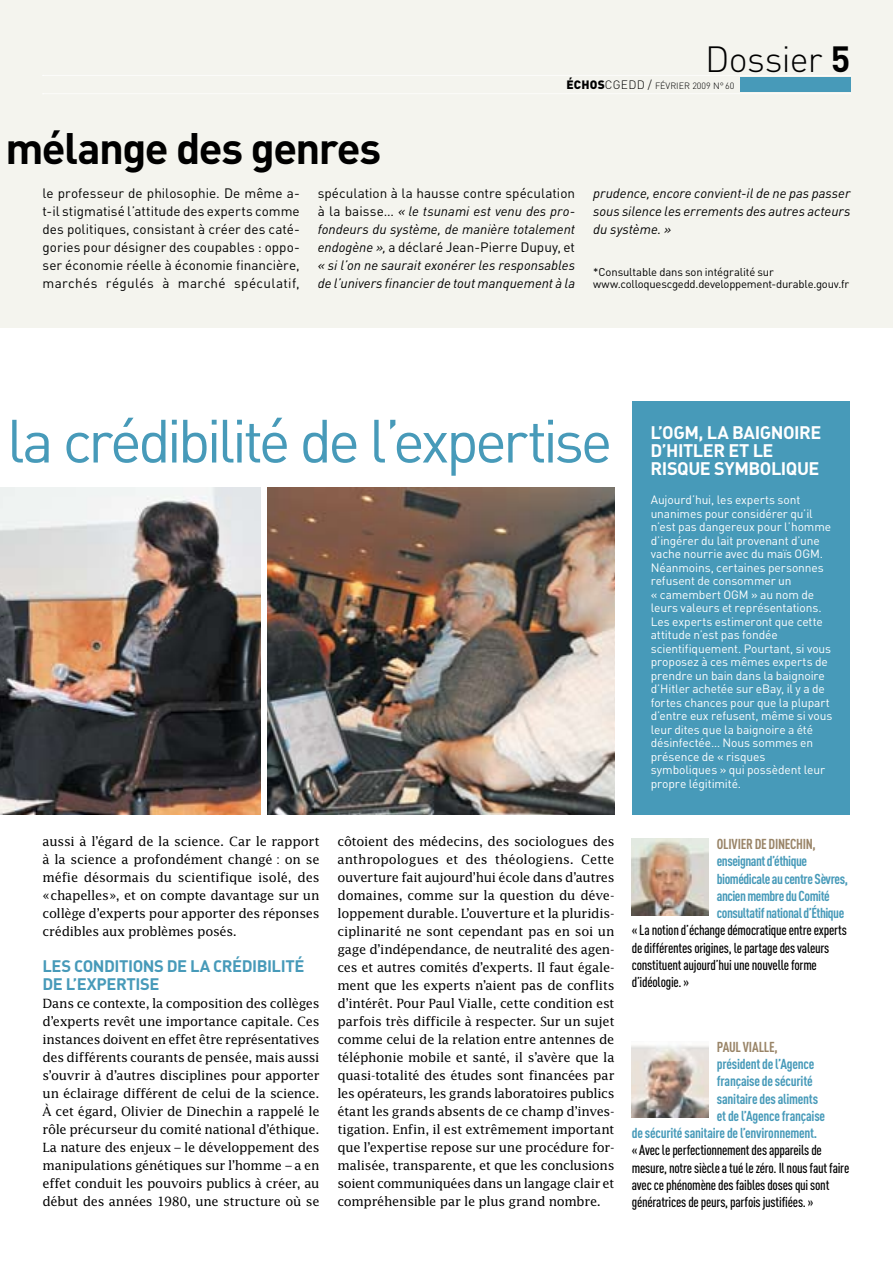
<style>
.page{position:relative;width:893px;height:1263px;background:#fff}
.page>*{position:absolute;margin:0;border:0;box-sizing:border-box;transform-origin:0 0}
.t1{font:60px "DIN";letter-spacing:-.065em;color:#479ab9}
.t2{font:700 43.5px "DIN";color:#000}
.t3{font:300 36px "DIN";color:#000}
.t4{font:700 18px/18px "DIN";letter-spacing:-.025em;color:#fff}
.t5{font:700 16.5px/18px "DIN";letter-spacing:-.025em;color:#479ab9}
.t6{font:500 14.25px/17.2px "DIN Cond";letter-spacing:-.015em;color:#000}
.t7{font:700 14.25px/17.2px "DIN Cond";letter-spacing:-.02em;color:#479ab9}
.t8{font:700 14.25px "DIN Cond";letter-spacing:-.02em;color:#998467}
.t9{font:italic 13.5px/18px "DIN";color:#000;text-align:justify}
.t10{font:13.5px/18px "DIN";letter-spacing:.01em;color:#000;text-align:justify}
.t11{font:12.75px/18px "Lucida";letter-spacing:-.025em;color:#000;text-align:justify}
.t12{font:12px/13.5px "DIN";letter-spacing:-.01em;color:#fff}
.t13{font:11.25px/12px "DIN";letter-spacing:-.015em;color:#000}
.t14{font:300 9px "DIN";color:#000}
.s1{font-weight:700}
.s2{font-weight:900;font-size:12px}
.s3{font-size:12px}
.s4{font-style:normal}
</style>
<div class="page">
<div style="left:0;top:0;width:893px;height:327px;background:#f4f4ee"></div>
<svg style="left:43px;top:75px;width:808px;height:1px"></svg>
<div style="left:740px;top:77px;width:110px;height:15px;background:#479ab9"></div>
<div style="left:632px;top:401px;width:218px;height:413px;background:#479ab9"></div>
<img style="left:632px;top:838px;width:76px;height:77px">
<img style="left:632px;top:1045px;width:76px;height:73px">
<img style="left:0;top:488px;width:260px;height:327px">
<img style="left:268px;top:488px;width:346px;height:327px">
<h3 class="t3" style="left:705px;top:37px;width:147px">DOSSIER <span class="s1">5</span></h3>
<p class="t14" style="left:566px;top:81px;width:169px"><span class="s2">ÉCHOS</span><span class="s3">CGEDD /</span> FÉVRIER 2009 N°60</p>
<h2 class="t2" style="left:6px;top:120px;width:377px">MÉLANGE DES GENRES</h2>
<p class="t10" style="left:43px;top:184px;width:259px">le professeur de philosophie. De même a&shy;t-il stigmatisé l’attitude des experts comme des politiques, consistant à créer des caté&shy;gories pour désigner des coupables : oppo&shy;ser économie réelle à économie financière, marchés régulés à marché spéculatif,</p>
<p class="t9" style="left:318px;top:184px;width:259px"><span class="s4">spéculation à la hausse contre spéculation à la baisse…</span> « le tsunami est venu des pro&shy;fondeurs du système, de manière totalement endogène », <span class="s4">a déclaré Jean-Pierre Dupuy, et </span>« si l’on ne saurait exonérer les responsables de l’univers financier de tout manquement à la</p>
<p class="t9" style="left:593px;top:184px;width:259px">prudence, encore convient-il de ne pas passer sous silence les errements des autres acteurs du système. »</p>
<p class="t13" style="left:593px;top:266px;width:258px">*Consultable dans son intégralité sur www.colloquescgedd.developpement-durable.gouv.fr</p>
<h1 class="t1" style="left:7px;top:403px;width:607px">la crédibilité de l’expertise</h1>
<h3 class="t4" style="left:651px;top:423px;width:172px;text-indent:48px">, LA BAIGNOIRE<br>D’HITLER ET LE<br>RISQUE SYMBOLIQUE</h3>
<p class="t12" style="left:651px;top:493px;width:183px">Aujourd’hui, les experts sont unanimes pour considérer qu’il n’est pas dangereux pour l’homme d’ingérer du lait provenant d’une vache nourrie avec du maïs OGM .<br>Néanmoins, certaines personnes refusent de consommer un<br>« camembert OGM » au nom de leurs valeurs et représentations.<br>Les experts estimeront que cette attitude n’est pas fondée scientifiquement. Pourtant, si vous proposez à ces mêmes experts de prendre un bain dans la baignoire d’Hitler achetée sur eBay, il y a de fortes chances pour que la plupart d’entre eux refusent, même si vous leur dites que la baignoire a été désinfectée… Nous sommes en présence de « risques symboliques » qui possèdent leur propre légitimité.</p>
<h3 class="t4" style="left:651px;top:423px;width:25px">L’OGM</h3>
<p class="t11" style="left:43px;top:832px;width:278px">aussi à l’égard de la science. Car le rapport à la science a profondément changé : on se méfie désormais du scientifique isolé, des «chapelles», et on compte davantage sur un collège d’experts pour apporter des réponses crédibles aux problèmes posés.</p>
<p class="t5" style="left:43px;top:956px;width:263px">LES CONDITIONS DE LA CRÉDIBILITÉ<br>DE L’EXPERTISE</p>
<p class="t11" style="left:43px;top:994px;width:278px">Dans ce contexte, la composition des collèges d’experts revêt une importance capitale. Ces instances doivent en effet être représentatives des différents courants de pensée, mais aussi s’ouvrir à d’autres disciplines pour apporter un éclairage différent de celui de la science.<br>À cet égard, Olivier de Dinechin a rappelé le rôle précurseur du comité national d’éthique.<br>La nature des enjeux – le développement des manipulations génétiques sur l’homme – a en effet conduit les pouvoirs publics à créer, au début des années 1980, une structure où se</p>
<p class="t11" style="left:337px;top:832px;width:279px">côtoient des médecins, des sociologues des anthropologues et des théologiens. Cette ouverture fait aujourd’hui école dans d’autres domaines, comme sur la question du déve&shy;loppement durable. L’ouverture et la pluridis&shy;ciplinarité ne sont cependant pas en soi un gage d’indépendance, de neutralité des agen&shy;ces et autres comités d’experts. Il faut égale&shy;ment que les experts n’aient pas de conflits d’intérêt. Pour Paul Vialle, cette condition est parfois très difficile à respecter. Sur un sujet comme celui de la relation entre antennes de téléphonie mobile et santé, il s’avère que la quasi-totalité des études sont financées par les opérateurs, les grands laboratoires publics étant les grands absents de ce champ d’inves&shy;tigation. Enfin, il est extrêmement important que l’expertise repose sur une procédure for&shy;malisée, transparente, et que les conclusions soient communiquées dans un langage clair et compréhensible par le plus grand nombre.</p>
<p class="t8" style="left:717px;top:835px;width:101px">Olivier de Dinechin,</p>
<p class="t7" style="left:717px;top:852px;width:133px">enseignant d’éthique biomédicale au centre Sèvres, ancien membre du Comité consultatif national d’Éthique</p>
<p class="t6" style="left:632px;top:921px;width:217px">« Lanotiond’échangedémocratiqueentreexperts dedifférentesorigines, lepartagedesvaleurs constituentaujourd’hui unenouvelle forme d’idéologie. »</p>
<p class="t8" style="left:717px;top:1038px;width:63px">Paul Vialle,</p>
<p class="t7" style="left:717px;top:1055px;width:99px">président de l’Agence</p>
<p class="t7" style="left:717px;top:1072px;width:97px">française de sécurité</p>
<p class="t7" style="left:717px;top:1089px;width:103px">sanitaire des aliments</p>
<p class="t7" style="left:717px;top:1107px;width:110px">et de l’Agence française</p>
<p class="t7" style="left:632px;top:1124px;width:187px">de sécurité sanitaire de l’environnement.</p>
<p class="t6" style="left:632px;top:1141px;width:219px">« Avecleperfectionnementdesappareilsde mesure,notresiècleatuélezéro. Ilnousfaut faire aveccephénomènedesfaiblesdosesquisont génératricesdepeurs,parfoisjustifiées. »</p>
</div>
